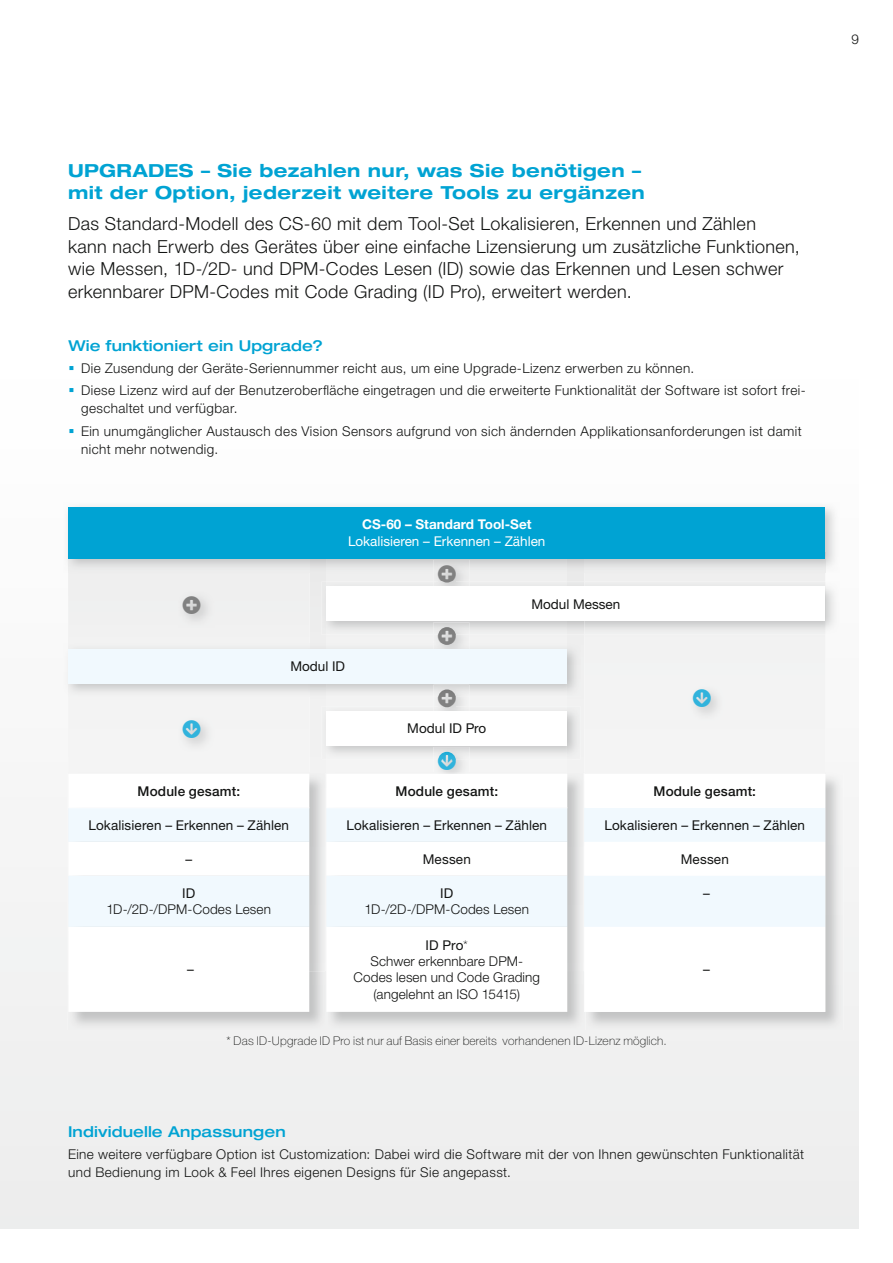
<style>
.page{position:relative;width:893px;height:1263px;background:#fff}
.page>*{position:absolute;margin:0;border:0;box-sizing:border-box;transform-origin:0 0}
.t1{font:300 18px/22.5px "Helvetica Neue LTW1 G";letter-spacing:.02em;color:#131413}
.t2{font:700 expanded 18px/22.5px "Helvetica Neue LTW1 G";letter-spacing:.025em;color:#00a3d3}
.t3{font:500 expanded 15px "Helvetica Neue LTW1 G";letter-spacing:.01em;color:#00a3d3}
.t4{font:300 13.5px/22.2px "Helvetica Neue LTW1 G";letter-spacing:.03em;color:#131413}
.t5{font:13.5px "Helvetica Neue LTW1 G";letter-spacing:.01em;color:#131413}
.t6{font:300 13.5px/16.2px "Helvetica Neue LTW1 G";letter-spacing:.01em;color:#131413;text-align:center}
.t7{font:500 13.5px "Helvetica Neue LTW1 G";letter-spacing:.015em;color:#131413}
.t8{font:13.5px "Helvetica Neue LTW1 G";color:#fff}
.t9{font:700 13.5px "Helvetica Neue LTW1 G";color:#fff}
.t10{font:100 12px "Helvetica Neue LTW1 G";letter-spacing:.015em;color:#131413}
.s1{font-weight:400}
.s2{font-weight:100}
</style>
<div class="page">
<svg style="left:0;top:572px;width:859px;height:657px"></svg>
<div style="left:68px;top:572px;width:516px;height:201px;background:#f1f1f1"></div>
<div style="left:69px;top:572px;width:241px;height:201px;background:#f3f3f3"></div>
<div style="left:584px;top:572px;width:241px;height:201px;background:#f3f3f3"></div>
<div style="left:326px;top:572px;width:241px;height:201px;background:#f3f3f3"></div>
<img style="left:67px;top:506px;width:768px;height:66px">
<img style="left:68px;top:558px;width:757px;height:14px">
<img style="left:69px;top:558px;width:241px;height:14px">
<img style="left:326px;top:558px;width:241px;height:14px">
<div style="left:68px;top:507px;width:757px;height:51px;background:#00a3d3"></div>
<img style="left:67px;top:773px;width:258px;height:257px">
<img style="left:68px;top:773px;width:257px;height:199px">
<svg style="left:68px;top:774px;width:241px;height:238px"></svg>
<svg style="left:68px;top:808px;width:241px;height:119px"></svg>
<hr style="left:68px;top:807px;width:241px;height:1px;background:#fff">
<img style="left:325px;top:773px;width:518px;height:257px">
<img style="left:585px;top:773px;width:240px;height:1px">
<svg style="left:585px;top:774px;width:240px;height:238px"></svg>
<img style="left:178px;top:591px;width:36px;height:36px">
<img style="left:433px;top:560px;width:36px;height:22px">
<img style="left:433px;top:634px;width:36px;height:10px">
<img style="left:433px;top:697px;width:36px;height:9px">
<img style="left:433px;top:759px;width:36px;height:14px">
<img style="left:688px;top:685px;width:36px;height:36px">
<img style="left:178px;top:716px;width:36px;height:36px">
<img style="left:63px;top:644px;width:518px;height:53px">
<img style="left:69px;top:644px;width:241px;height:53px">
<img style="left:326px;top:644px;width:241px;height:53px">
<div style="left:68px;top:649px;width:499px;height:34px;background:#f1f9fe"></div>
<img style="left:321px;top:706px;width:260px;height:53px">
<img style="left:326px;top:706px;width:241px;height:53px">
<div style="left:326px;top:711px;width:241px;height:34px;background:#fff"></div>
<img style="left:321px;top:582px;width:518px;height:52px">
<img style="left:326px;top:582px;width:241px;height:52px">
<div style="left:326px;top:587px;width:499px;height:34px;background:#fff"></div>
<img style="left:583px;top:773px;width:2px;height:257px">
<img style="left:584px;top:774px;width:1px;height:238px">
<svg style="left:584px;top:807px;width:241px;height:120px"></svg>
<svg style="left:326px;top:774px;width:241px;height:238px"></svg>
<svg style="left:326px;top:808px;width:241px;height:119px"></svg>
<hr style="left:326px;top:807px;width:241px;height:1px;background:#fff">
<svg style="left:183px;top:596px;width:18px;height:18px"></svg>
<svg style="left:438px;top:565px;width:18px;height:18px"></svg>
<svg style="left:438px;top:627px;width:18px;height:18px"></svg>
<svg style="left:438px;top:689px;width:18px;height:18px"></svg>
<svg style="left:438px;top:752px;width:18px;height:18px"></svg>
<svg style="left:693px;top:689px;width:18px;height:18px"></svg>
<svg style="left:183px;top:721px;width:18px;height:17px"></svg>
<p class="t4" style="left:851px;top:28px;width:9px">9</p>
<h1 class="t2" style="left:68px;top:158px;width:578px">UPGRADES – Sie bezahlen nur, was Sie benötigen – mit der Option, jederzeit weitere Tools zu ergänzen</h1>
<p class="t1" style="left:68px;top:212px;width:733px">Das Standard-Modell des CS-60 mit dem Tool-Set Lokalisieren, Erkennen und Zählen<br>kann nach Erwerb des Gerätes über eine einfache Lizensierung um zusätzliche Funktionen, wie Messen, 1D-/2D- und DPM-Codes Lesen (ID) sowie das Erkennen und Lesen schwer erkennbarer DPM-Codes mit Code Grading (ID Pro), erweitert werden.</p>
<p class="t3" style="left:68px;top:336px;width:256px">Wie funktioniert ein Upgrade?</p>
<p class="t4" style="left:81px;top:357px;width:726px">Die Zusendung der Geräte-Seriennummer reicht aus, um eine Upgrade-Lizenz erwerben zu können.<br>Diese Lizenz wird auf der Benutzeroberfläche eingetragen und die erweiterte Funktionalität der Software ist sofort frei-</p>
<p class="t4" style="left:81px;top:397px;width:722px">geschaltet und verfügbar.<br>Ein unumgänglicher Austausch des Vision Sensors aufgrund von sich ändernden Applikationsanforderungen ist damit</p>
<p class="t4" style="left:81px;top:438px;width:139px">nicht mehr notwendig.</p>
<p class="t9" style="left:362px;top:516px;width:171px">CS-60 – Standard Tool-Set</p>
<p class="t8" style="left:348px;top:533px;width:199px">Lokalisieren – Erkennen – Zählen</p>
<p class="t5" style="left:290px;top:658px;width:56px">Modul ID</p>
<p class="t5" style="left:407px;top:720px;width:81px">Modul ID Pro</p>
<p class="t5" style="left:531px;top:595px;width:91px">Modul Messen</p>
<p class="t7" style="left:138px;top:783px;width:104px">Module gesamt:</p>
<p class="t5" style="left:88px;top:816px;width:202px">Lokalisieren – Erkennen – Zählen</p>
<p class="t5" style="left:185px;top:850px;width:8px">–</p>
<p class="t5" style="left:182px;top:885px;width:15px">ID</p>
<p class="t6" style="left:107px;top:901px;width:166px">1D-/2D-/DPM-Codes Lesen</p>
<p class="t5" style="left:187px;top:961px;width:8px">–</p>
<p class="t7" style="left:396px;top:783px;width:104px">Module gesamt:</p>
<p class="t5" style="left:346px;top:816px;width:202px">Lokalisieren – Erkennen – Zählen</p>
<p class="t5" style="left:423px;top:850px;width:50px">Messen</p>
<p class="t5" style="left:440px;top:885px;width:15px">ID</p>
<p class="t6" style="left:365px;top:901px;width:166px">1D-/2D-/DPM-Codes Lesen</p>
<p class="t6" style="left:353px;top:937px;width:188px"><span class="s1">ID Pro</span><span class="s2">*<br></span>Schwer erkennbare DPM-<br>Codes lesen und Code Grading (angelehnt an ISO 15415)</p>
<p class="t7" style="left:653px;top:783px;width:104px">Module gesamt:</p>
<p class="t5" style="left:604px;top:816px;width:202px">Lokalisieren – Erkennen – Zählen</p>
<p class="t5" style="left:681px;top:850px;width:50px">Messen</p>
<p class="t5" style="left:703px;top:885px;width:8px">–</p>
<p class="t5" style="left:703px;top:961px;width:8px">–</p>
<p class="t10" style="left:227px;top:1034px;width:442px">* Das ID-Upgrade ID Pro ist nur auf Basis einer bereits vorhandenen ID-Lizenz möglich.</p>
<p class="t3" style="left:68px;top:1122px;width:219px">Individuelle Anpassungen</p>
<p class="t4" style="left:68px;top:1145px;width:738px;line-height:18px">Eine weitere verfügbare Option ist Customization: Dabei wird die Software mit der von Ihnen gewünschten Funktionalität und Bedienung im Look &amp; Feel Ihres eigenen Designs für Sie angepasst.</p>
</div>
